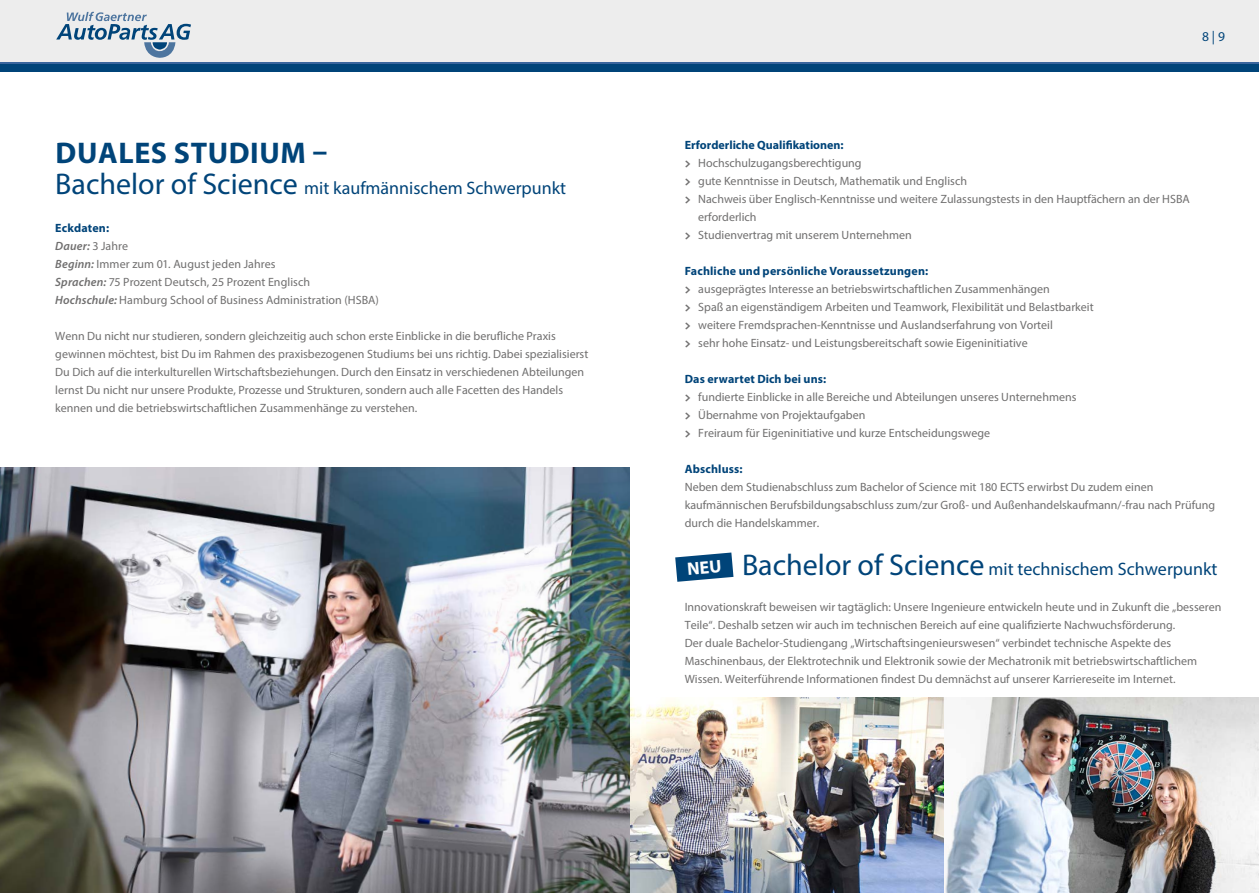
<style>
.page{position:relative;width:1259px;height:893px;background:#fff}
.page>*{position:absolute;margin:0;border:0;box-sizing:border-box;transform-origin:0 0}
.t1{font:700 30px "Myriad Pro";letter-spacing:.02em;color:#004479}
.t2{font:18px "Myriad Pro";color:#004479}
.t3{font:13.5px "Myriad Pro";color:#004479}
.t4{font:12px/18px "Myriad Pro";color:#706f6f}
.t5{font:700 12px "Myriad Pro";color:#004479}
.s1{font-size:30px}
.s2{font-weight:700;color:#004479}
.s3{font-weight:600;font-style:italic}
.s4{font-family:"The Sans";font-weight:700}
</style>
<div class="page">
<img style="left:629px;top:697px;width:315px;height:196px">
<img style="left:944px;top:697px;width:315px;height:196px">
<img style="left:0;top:468px;width:629px;height:425px">
<div style="left:0;top:0;width:1259px;height:64px;background:#ededed"></div>
<div style="left:0;top:64px;width:1259px;height:8px;background:#004479"></div>
<hr style="left:0;top:62px;width:1259px;height:2px;background:#3a659d">
<svg style="left:56px;top:12px;width:135px;height:46px"></svg>
<svg style="left:675px;top:552px;width:58px;height:30px"></svg>
<h1 class="t1" style="left:56px;top:133px;width:273px">DUALES STUDIUM –</h1>
<h2 class="t2" style="left:55px;top:177px;width:512px"><span class="s1">Bachelor of Science</span> mit kaufmännischem Schwerpunkt</h2>
<p class="t4" style="left:55px;top:219px;width:325px"><span class="s2">Eckdaten:<br></span><span class="s3">Dauer:</span> 3 Jahre<br><span class="s3">Beginn:</span> Immer zum 01. August jeden Jahres<br><span class="s3">Sprachen:</span> 75 Prozent Deutsch, 25 Prozent Englisch<br><span class="s3">Hochschule:</span> Hamburg School of Business Administration (HSBA)</p>
<p class="t4" style="left:55px;top:327px;width:534px">Wenn Du nicht nur studieren, sondern gleichzeitig auch schon erste Einblicke in die berufliche Praxis gewinnen möchtest, bist Du im Rahmen des praxisbezogenen Studiums bei uns richtig. Dabei spezialisierst Du Dich auf die interkulturellen Wirtschaftsbeziehungen. Durch den Einsatz in verschiedenen Abteilungen lernst Du nicht nur unsere Produkte, Prozesse und Strukturen, sondern auch alle Facetten des Handels kennen und die betriebswirtschaftlichen Zusammenhänge zu verstehen.</p>
<p class="t3" style="left:1202px;top:28px;width:24px">8 | 9</p>
<p class="t5" style="left:685px;top:137px;width:160px">Erforderliche Qualifikationen:</p>
<p class="t4" style="left:685px;top:154px;width:178px"><span class="s4">&gt;</span> Hochschulzugangsberechtigung</p>
<p class="t4" style="left:685px;top:172px;width:284px"><span class="s4">&gt;</span> gute Kenntnisse in Deutsch, Mathematik und Englisch</p>
<p class="t4" style="left:685px;top:190px;width:506px"><span class="s4">&gt;</span> Nachweis über Englisch-Kenntnisse und weitere Zulassungstests in den Hauptfächern an der HSBA</p>
<p class="t4" style="left:698px;top:208px;width:60px">erforderlich</p>
<p class="t4" style="left:685px;top:226px;width:229px"><span class="s4">&gt;</span> Studienvertrag mit unserem Unternehmen</p>
<p class="t4" style="left:685px;top:262px;width:410px"><span class="s2">Fachliche und persönliche Voraussetzungen:<br></span><span class="s4">&gt;</span> ausgeprägtes Interesse an betriebswirtschaftlichen Zusammenhängen<br><span class="s4">&gt;</span> Spaß an eigenständigem Arbeiten und Teamwork, Flexibilität und Belastbarkeit <span class="s4">&gt;</span> weitere Fremdsprachen-Kenntnisse und Auslandserfahrung von Vorteil<br><span class="s4">&gt;</span> sehr hohe Einsatz- und Leistungsbereitschaft sowie Eigeninitiative</p>
<p class="t4" style="left:685px;top:370px;width:393px"><span class="s2">Das erwartet Dich bei uns:<br></span><span class="s4">&gt;</span> fundierte Einblicke in alle Bereiche und Abteilungen unseres Unternehmens <span class="s4">&gt;</span> Übernahme von Projektaufgaben<br><span class="s4">&gt;</span> Freiraum für Eigeninitiative und kurze Entscheidungswege</p>
<p class="t5" style="left:685px;top:461px;width:59px">Abschluss:</p>
<p class="t4" style="left:685px;top:478px;width:532px">Neben dem Studienabschluss zum Bachelor of Science mit 180 ECTS erwirbst Du zudem einen kaufmännischen Berufsbildungsabschluss zum/zur Groß- und Außenhandelskaufmann/-frau nach Prüfung durch die Handelskammer.</p>
<h2 class="t2" style="left:742px;top:558px;width:477px"><span class="s1">Bachelor of Science</span> mit technischem Schwerpunkt</h2>
<p class="t4" style="left:685px;top:598px;width:538px">Innovationskraft beweisen wir tagtäglich: Unsere Ingenieure entwickeln heute und in Zukunft die „besseren Teile“. Deshalb setzen wir auch im technischen Bereich auf eine qualifizierte Nachwuchsförderung.<br>Der duale Bachelor-Studiengang „Wirtschaftsingenieurswesen“ verbindet technische Aspekte des Maschinenbaus, der Elektrotechnik und Elektronik sowie der Mechatronik mit betriebswirtschaftlichem Wissen. Weiterführende Informationen findest Du demnächst auf unserer Karriereseite im Internet.</p>
</div>
